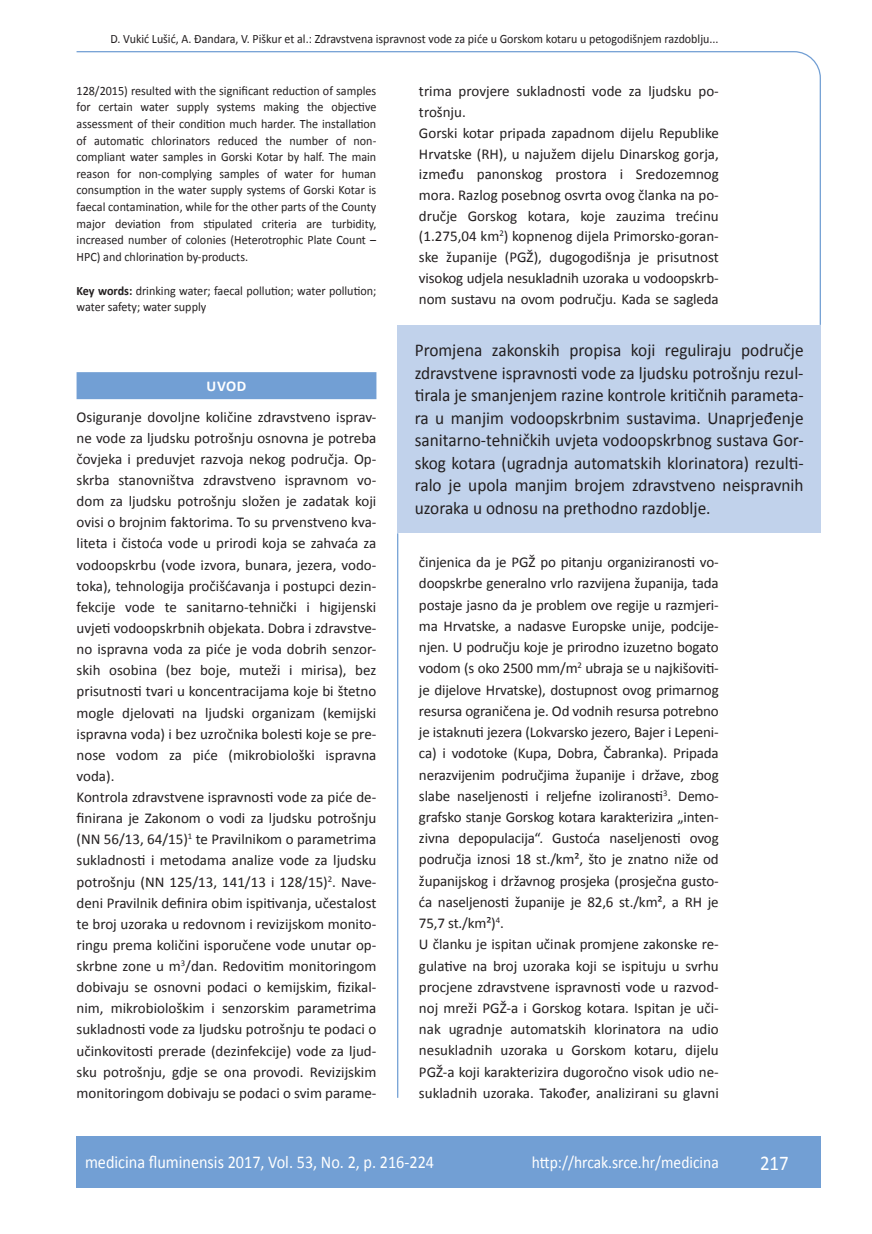
<style>
.page{position:relative;width:872px;height:1234px;background:#fff}
.page>*{position:absolute;margin:0;border:0;box-sizing:border-box;transform-origin:0 0}
.t1{font:21px "Calibri";color:#fff;scale:.9 1}
.t2{font:18px/22.5px "Calibri";color:#231f20;text-align:justify;scale:.96 1}
.t3{font:18px "Calibri";color:#fff;scale:.9 1}
.t4{font:17.25px "Calibri";color:#fff;scale:.9 1}
.t5{font:15px/21.1px "Calibri";color:#231f20}
.t6{font:700 15px "Calibri";color:#fff}
.t7{font:12.75px/16.6px "Calibri";color:#231f20;text-align:justify;scale:.95 1}
.t8{font:12.75px "Calibri";color:#231f20;scale:.94 1}
.s1{font-weight:700}
</style>
<div class="page">
<svg style="left:76px;top:51px;width:745px;height:275px"></svg>
<hr style="left:397px;top:533px;width:1px;height:564px;background:#729fd4">
<div style="left:77px;top:1135px;width:744px;height:51px;background:#729fd4"></div>
<div style="left:77px;top:372px;width:299px;height:27px;background:#729fd4"></div>
<div style="left:398px;top:325px;width:422px;height:208px;background:#c1d2eb"></div>
<p class="t8" style="left:110px;top:30px;width:648px">D. Vukić Lušić, A. Đandara, V. Piškur et al.: Zdravstvena ispravnost vode za piće u Gorskom kotaru u petogodišnjem razdoblju...</p>
<p class="t7" style="left:77px;top:81px;width:317px">128/2015) resulted with the significant reduction of samples for certain water supply systems making the objective assessment of their condition much harder. The installation of automatic chlorinators reduced the number of non&shy;compliant water samples in Gorski Kotar by half. The main reason for non-complying samples of water for human consumption in the water supply systems of Gorski Kotar is faecal contamination, while for the other parts of the County major deviation from stipulated criteria are turbidity, increased number of colonies (Heterotrophic Plate Count – HPC) and chlorination by-products.</p>
<p class="t7" style="left:77px;top:281px;width:317px"><span class="s1">Key words:</span> drinking water; faecal pollution; water pollution; water safety; water supply</p>
<p class="t6" style="left:207px;top:376px;width:41px">UVOD</p>
<p class="t5" style="left:77px;top:405px;width:301px">Osiguranje dovoljne količine zdravstveno isprav&shy;ne vode za ljudsku potrošnju osnovna je potreba čovjeka i preduvjet razvoja nekog područja. Op&shy;skrba stanovništva zdravstveno ispravnom vo&shy;dom za ljudsku potrošnju složen je zadatak koji ovisi o brojnim faktorima. To su prvenstveno kva&shy;liteta i čistoća vode u prirodi koja se zahvaća za vodoopskrbu (vode izvora, bunara, jezera, vodo&shy;toka), tehnologija pročišćavanja i postupci dezin&shy;fekcije vode te sanitarno-tehnički i higijenski uvjeti vodoopskrbnih objekata. Dobra i zdravstve&shy;no ispravna voda za piće je voda dobrih senzor&shy;skih osobina (bez boje, muteži i mirisa), bez prisutnosti tvari u koncentracijama koje bi štetno mogle djelovati na ljudski organizam (kemijski ispravna voda) i bez uzročnika bolesti koje se pre&shy;nose vodom za piće (mikrobiološki ispravna voda).<br>Kontrola zdravstvene ispravnosti vode za piće de&shy;finirana je Zakonom o vodi za ljudsku potrošnju (NN 56/13, 64/15)<sup>1</sup> te Pravilnikom o parametrima sukladnosti i metodama analize vode za ljudsku potrošnju (NN 125/13, 141/13 i 128/15)<sup>2</sup>. Nave&shy;deni Pravilnik definira obim ispitivanja, učestalost te broj uzoraka u redovnom i revizijskom monito&shy;ringu prema količini isporučene vode unutar op&shy;skrbne zone u m<sup>3</sup>/dan. Redovitim monitoringom dobivaju se osnovni podaci o kemijskim, fizikal&shy;nim, mikrobiološkim i senzorskim parametrima sukladnosti vode za ljudsku potrošnju te podaci o učinkovitosti prerade (dezinfekcije) vode za ljud&shy;sku potrošnju, gdje se ona provodi. Revizijskim monitoringom dobivaju se podaci o svim parame-</p>
<p class="t5" style="left:419px;top:80px;width:301px;line-height:20.7px">trima provjere sukladnosti vode za ljudsku po&shy;trošnju.<br>Gorski kotar pripada zapadnom dijelu Republike Hrvatske (RH), u najužem dijelu Dinarskog gorja, između panonskog prostora i Sredozemnog mora. Razlog posebnog osvrta ovog članka na po&shy;dručje Gorskog kotara, koje zauzima trećinu (1.275,04 km<sup>2</sup>) kopnenog dijela Primorsko-goran&shy;ske županije (PGŽ), dugogodišnja je prisutnost visokog udjela nesukladnih uzoraka u vodoopskrb&shy;nom sustavu na ovom području. Kada se sagleda</p>
<p class="t2" style="left:415px;top:338px;width:407px">Promjena zakonskih propisa koji reguliraju područje zdravstvene ispravnosti vode za ljudsku potrošnju rezul&shy;tirala je smanjenjem razine kontrole kritičnih parameta&shy;ra u manjim vodoopskrbnim sustavima. Unaprjeđenje sanitarno-tehničkih uvjeta vodoopskrbnog sustava Gor&shy;skog kotara (ugradnja automatskih klorinatora) rezulti&shy;ralo je upola manjim brojem zdravstveno neispravnih uzoraka u odnosu na prethodno razdoblje.</p>
<p class="t5" style="left:419px;top:551px;width:301px">činjenica da je PGŽ po pitanju organiziranosti vo&shy;doopskrbe generalno vrlo razvijena županija, tada postaje jasno da je problem ove regije u razmjeri&shy;ma Hrvatske, a nadasve Europske unije, podcije&shy;njen. U području koje je prirodno izuzetno bogato vodom (s oko 2500 mm/m<sup>2</sup> ubraja se u najkišoviti&shy;je dijelove Hrvatske), dostupnost ovog primarnog resursa ograničena je. Od vodnih resursa potrebno je istaknuti jezera (Lokvarsko jezero, Bajer i Lepeni&shy;ca) i vodotoke (Kupa, Dobra, Čabranka). Pripada nerazvijenim područjima županije i države, zbog slabe naseljenosti i reljefne izoliranosti<sup>3</sup>. Demo&shy;grafsko stanje Gorskog kotara karakterizira „inten&shy;zivna depopulacija“. Gustoća naseljenosti ovog područja iznosi 18 st./km², što je znatno niže od županijskog i državnog prosjeka (prosječna gusto&shy;ća naseljenosti županije je 82,6 st./km², a RH je 75,7 st./km²)<sup>4</sup>.<br>U članku je ispitan učinak promjene zakonske re&shy;gulative na broj uzoraka koji se ispituju u svrhu procjene zdravstvene ispravnosti vode u razvod&shy;noj mreži PGŽ-a i Gorskog kotara. Ispitan je uči&shy;nak ugradnje automatskih klorinatora na udio nesukladnih uzoraka u Gorskom kotaru, dijelu PGŽ-a koji karakterizira dugoročno visok udio ne&shy;sukladnih uzoraka. Također, analizirani su glavni</p>
<p class="t3" style="left:85px;top:1150px;width:389px">medicina fluminensis 2017, Vol. 53, No. 2, p. 216-224</p>
<p class="t4" style="left:532px;top:1151px;width:209px">http://hrcak.srce.hr/medicina</p>
<h1 class="t1" style="left:760px;top:1149px;width:33px">217</h1>
</div>
